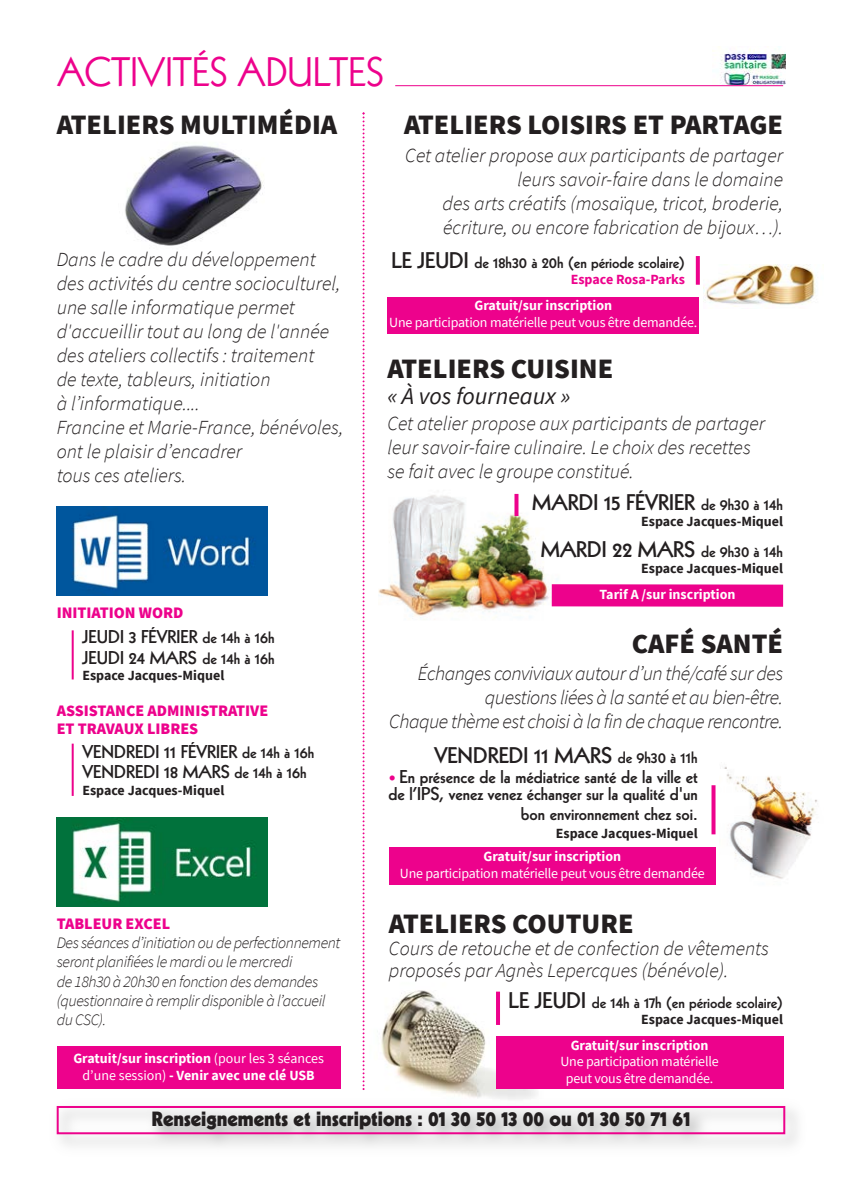
<style>
.page{position:relative;width:842px;height:1191px;background:#fff}
.page>*{position:absolute;margin:0;border:0;box-sizing:border-box;transform-origin:0 0}
.t1{font:40px "Kabel";color:#ed028c}
.t2{font:900 28px "Source Sans Pro";color:#231f20}
.t3{font:italic 24px "Source Sans Pro";color:#231f20}
.t4{font:800 22px "Kabel";color:#231f20}
.t5{font:italic 300 20px/24px "Source Sans Pro";color:#231f20}
.t6{font:italic 300 20px/24px "Source Sans Pro";letter-spacing:-.025em;color:#231f20;text-align:right}
.t7{font:900 20px "Kabel";color:#231f20}
.t8{font:800 18px/17px "Kabel";color:#231f20}
.t9{font:italic 300 16px/19.2px "Source Sans Pro";letter-spacing:-.025em;color:#231f20}
.t10{font:800 16px "Kabel";color:#231f20}
.t11{font:900 16px "Source Sans Pro";color:#ed028c}
.t12{font:700 14px "Source Sans Pro";color:#fff}
.t13{font:14px "Source Sans Pro";letter-spacing:-.015em;color:#fff}
.t14{font:700 14px "Source Sans Pro";color:#231f20}
.t15{font:700 14px "Source Sans Pro";color:#ed028c}
.s1{font-size:16px}
.s2{font-weight:400}
.s3{font-size:22px}
.s4{font-size:14px;color:#ed028c}
</style>
<div class="page">
<img style="left:125px;top:145px;width:139px;height:101px">
<img style="left:724px;top:767px;width:93px;height:112px">
<img style="left:379px;top:493px;width:173px;height:127px">
<div style="left:57px;top:1046px;width:284px;height:43px;background:#ed028c"></div>
<svg style="left:696px;top:256px;width:4px;height:29px"></svg>
<div style="left:387px;top:297px;width:312px;height:36px;background:#ed028c"></div>
<svg style="left:711px;top:785px;width:4px;height:49px"></svg>
<div style="left:389px;top:847px;width:327px;height:38px;background:#ed028c"></div>
<svg style="left:514px;top:494px;width:4px;height:22px"></svg>
<div style="left:552px;top:584px;width:231px;height:23px;background:#ed028c"></div>
<img style="left:381px;top:990px;width:155px;height:106px">
<hr style="left:496px;top:991px;width:4px;height:34px;background:#ed028c">
<div style="left:496px;top:1036px;width:287px;height:53px;background:#ed028c"></div>
<svg style="left:363px;top:112px;width:2px;height:978px"></svg>
<hr style="left:72px;top:630px;width:2px;height:49px;background:#ed028c">
<hr style="left:72px;top:743px;width:2px;height:53px;background:#ed028c">
<hr style="left:395px;top:85px;width:388px;height:1px;background:#ed028c">
<div style="left:57px;top:1106px;width:728px;height:28px;border:2px solid #ed028c"></div>
<img style="left:703px;top:265px;width:112px;height:42px">
<img style="left:57px;top:817px;width:211px;height:89px">
<img style="left:57px;top:507px;width:211px;height:89px">
<img style="left:712px;top:49px;width:73px;height:36px">
<p class="t1" style="left:57px;top:57px;width:329px">ACTIVITÉS ADULTES</p>
<p class="t2" style="left:57px;top:106px;width:282px">ATELIERS MULTIMÉDIA</p>
<p class="t2" style="left:404px;top:106px;width:381px">ATELIERS LOISIRS ET PARTAGE</p>
<p class="t5" style="left:405px;top:142px;width:379px;text-align:right">Cet atelier propose aux participants de partager leurs savoir-faire dans le domaine</p>
<p class="t5" style="left:443px;top:190px;width:342px">des arts créatifs (mosaïque, tricot, broderie,</p>
<p class="t5" style="left:443px;top:214px;width:342px">écriture, ou encore fabrication de bijoux…).</p>
<p class="t5" style="left:57px;top:246px;width:261px">Dans le cadre du développement</p>
<p class="t5" style="left:57px;top:270px;width:285px">des activités du centre socioculturel,</p>
<p class="t5" style="left:57px;top:294px;width:240px">une salle informatique permet</p>
<p class="t5" style="left:57px;top:318px;width:274px">d'accueillir tout au long de l'année</p>
<p class="t5" style="left:57px;top:342px;width:259px">des ateliers collectifs : traitement</p>
<p class="t5" style="left:57px;top:366px;width:215px">de texte, tableurs, initiation</p>
<p class="t5" style="left:57px;top:390px;width:145px">à l’informatique....</p>
<p class="t5" style="left:57px;top:414px;width:288px">Francine et Marie-France, bénévoles, ont le plaisir d’encadrer</p>
<p class="t5" style="left:57px;top:462px;width:131px">tous ces ateliers.</p>
<p class="t11" style="left:57px;top:602px;width:128px">INITIATION WORD</p>
<p class="t8" style="left:82px;top:630px;width:194px">JEUDI 3 FÉVRIER <span class="s1">de 14h à 16h</span></p>
<p class="t8" style="left:82px;top:650px;width:194px">JEUDI 24 MARS <span class="s1">de 14h à 16h</span></p>
<p class="t14" style="left:82px;top:666px;width:143px">Espace Jacques-Miquel</p>
<p class="t11" style="left:57px;top:700px;width:213px">ASSISTANCE ADMINISTRATIVE</p>
<p class="t11" style="left:57px;top:718px;width:143px">ET TRAVAUX LIBRES</p>
<p class="t8" style="left:82px;top:744px;width:234px">VENDREDI 11 FÉVRIER <span class="s1">de 14h à 16h</span></p>
<p class="t8" style="left:82px;top:764px;width:226px">VENDREDI 18 MARS <span class="s1">de 14h à 16h</span></p>
<p class="t14" style="left:82px;top:781px;width:143px">Espace Jacques-Miquel</p>
<p class="t11" style="left:57px;top:912px;width:115px">TABLEUR EXCEL</p>
<p class="t9" style="left:57px;top:933px;width:285px">Des séances d’initiation ou de perfectionnement seront planifiées le mardi ou le mercredi</p>
<p class="t9" style="left:57px;top:971px;width:270px">de 18h30 à 20h30 en fonction des demandes (questionnaire à remplir disponible à l’accueil du CSC).</p>
<p class="t12" style="left:73px;top:1049px;width:252px">Gratuit/sur inscription <span class="s2">(pour les 3 séances</span></p>
<p class="t12" style="left:83px;top:1066px;width:234px"><span class="s2">d’une session)</span> - Venir avec une clé USB</p>
<p class="t10" style="left:391px;top:256px;width:295px"><span class="s3">LE JEUDI</span> de 18h30 à 20h (en période scolaire)</p>
<p class="t15" style="left:571px;top:270px;width:116px">Espace Rosa-Parks</p>
<p class="t12" style="left:474px;top:297px;width:139px">Gratuit/sur inscription</p>
<p class="t13" style="left:389px;top:313px;width:310px">Une participation matérielle peut vous être demandée.</p>
<p class="t2" style="left:387px;top:351px;width:227px">ATELIERS CUISINE</p>
<p class="t3" style="left:387px;top:380px;width:184px">« À vos fourneaux »</p>
<p class="t5" style="left:387px;top:411px;width:379px">Cet atelier propose aux participants de partager leur savoir-faire culinaire. Le choix des recettes</p>
<p class="t5" style="left:387px;top:459px;width:248px">se fait avec le groupe constitué.</p>
<p class="t4" style="left:532px;top:494px;width:252px">MARDI 15 FÉVRIER <span class="s1">de 9h30 à 14h</span></p>
<p class="t14" style="left:641px;top:512px;width:143px">Espace Jacques-Miquel</p>
<p class="t4" style="left:541px;top:541px;width:244px">MARDI 22 MARS <span class="s1">de 9h30 à 14h</span></p>
<p class="t14" style="left:641px;top:559px;width:143px">Espace Jacques-Miquel</p>
<p class="t12" style="left:599px;top:585px;width:138px">Tarif A /sur inscription</p>
<p class="t2" style="left:632px;top:625px;width:153px">CAFÉ SANTÉ</p>
<p class="t6" style="left:418px;top:661px;width:367px">Échanges conviviaux autour d’un thé/café sur des questions liées à la santé et au bien-être.</p>
<p class="t6" style="left:389px;top:709px;width:395px">Chaque thème est choisi à la fin de chaque rencontre.</p>
<p class="t4" style="left:434px;top:747px;width:265px">VENDREDI 11 MARS <span class="s1">de 9h30 à 11h</span></p>
<p class="t8" style="left:388px;top:769px;width:311px"><span class="s4">•</span> En présence de la médiatrice santé de la ville et de l’IPS, venez venez échanger sur la qualité d'un</p>
<p class="t8" style="left:521px;top:806px;width:178px">bon environnement chez soi.</p>
<p class="t14" style="left:556px;top:824px;width:143px">Espace Jacques-Miquel</p>
<p class="t12" style="left:483px;top:847px;width:139px">Gratuit/sur inscription</p>
<p class="t13" style="left:400px;top:864px;width:306px">Une participation matérielle peut vous être demandée</p>
<p class="t2" style="left:389px;top:905px;width:246px">ATELIERS COUTURE</p>
<p class="t5" style="left:389px;top:936px;width:382px;line-height:22px">Cours de retouche et de confection de vêtements proposés par Agnès Lepercques (bénévole).</p>
<p class="t10" style="left:509px;top:996px;width:276px"><span class="s3">LE JEUDI</span> de 14h à 17h (en période scolaire)</p>
<p class="t14" style="left:641px;top:1010px;width:143px">Espace Jacques-Miquel</p>
<p class="t12" style="left:571px;top:1035px;width:139px">Gratuit/sur inscription</p>
<p class="t13" style="left:560px;top:1052px;width:160px">Une participation matérielle</p>
<p class="t13" style="left:566px;top:1069px;width:149px">peut vous être demandée.</p>
<p class="t7" style="left:152px;top:1111px;width:540px">Renseignements et inscriptions : 01 30 50 13 00 ou 01 30 50 71 61</p>
</div>
